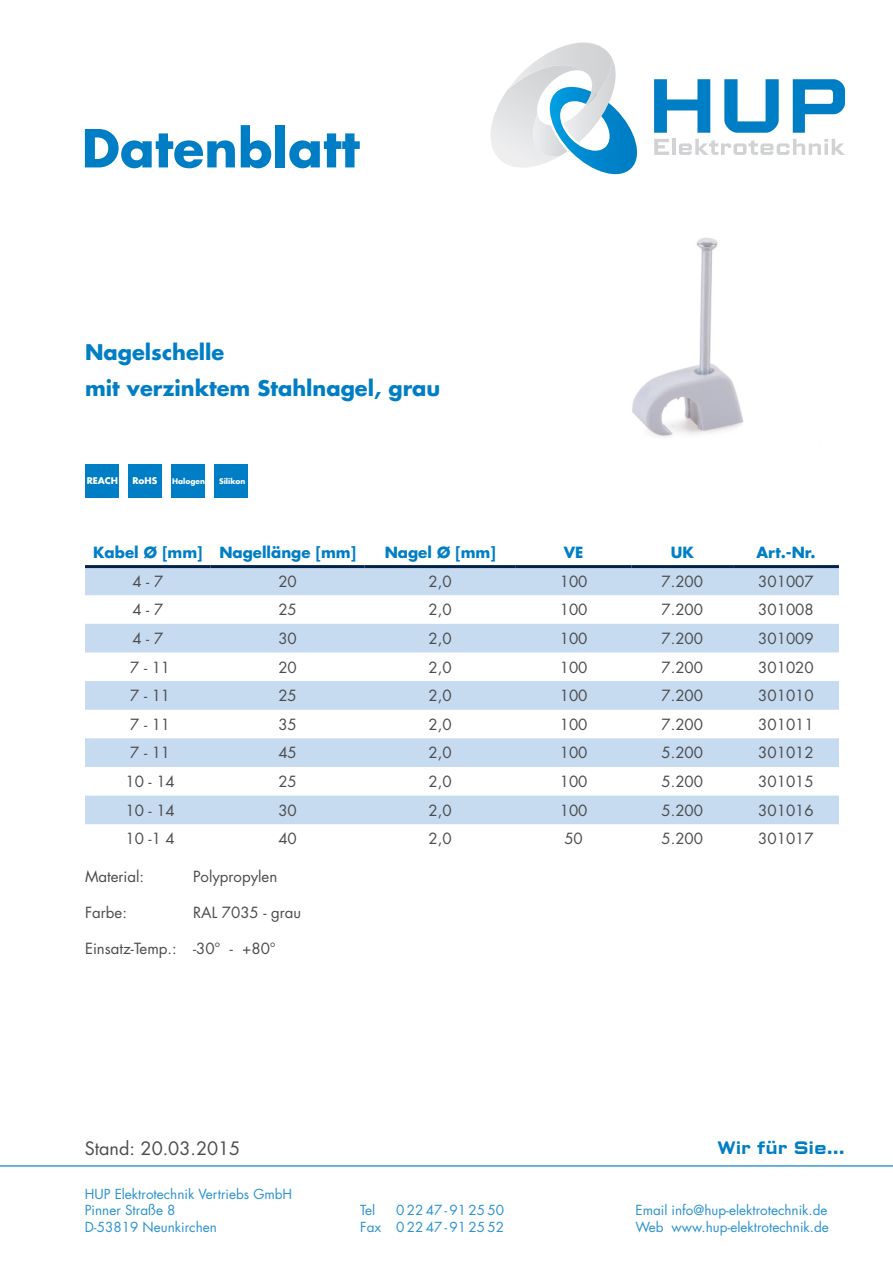
<style>
.page{position:relative;width:893px;height:1263px;background:#fff}
.page>*{position:absolute;margin:0;border:0;box-sizing:border-box;transform-origin:0 0}
.t1{font:700 51px "Futura";color:#007ec5}
.t2{font:700 21px/36px "Futura";color:#007ec5}
.t3{font:18px "Futura";color:#4b4c4d}
.t4{font:700 18px "Bank Gothic Pro";color:#007ec5}
.Tabelle_Körperzeile{font:15px "Futura";color:#4b4c4d}
.Fließtext{font:15px "Futura";color:#4b4c4d}
.Tabelle_Kopfzeile{font:700 15px "Futura";color:#007ec5}
.t5{font:13.5px/16.2px "Futura";color:#2a92d0}
.t6{font:700 9px "Futura";color:#fff}
.t7{font:700 7.5px "Futura";color:#fff}
</style>
<div class="page">
<svg style="left:85px;top:568px;width:754px;height:256px;fill:#c6daf0"></svg>
<hr style="left:85px;top:565px;width:126px;height:3px;background:#052349">
<hr style="left:211px;top:565px;width:154px;height:3px;background:#052349">
<hr style="left:365px;top:565px;width:151px;height:3px;background:#052349">
<hr style="left:516px;top:565px;width:115px;height:3px;background:#052349">
<hr style="left:631px;top:565px;width:102px;height:3px;background:#052349">
<hr style="left:733px;top:565px;width:106px;height:3px;background:#052349">
<div style="left:128px;top:464px;width:33px;height:33px;background:#007ec5"></div>
<div style="left:86px;top:464px;width:33px;height:33px;background:#007ec5"></div>
<div style="left:214px;top:464px;width:34px;height:33px;background:#007ec5"></div>
<div style="left:172px;top:464px;width:33px;height:33px;background:#007ec5"></div>
<img style="left:632px;top:237px;width:112px;height:200px">
<svg style="left:0;top:1165px;width:893px;height:2px;background:#68b2dc"></svg>
<svg style="left:654px;top:79px;width:56px;height:54px"></svg>
<svg style="left:724px;top:79px;width:55px;height:54px"></svg>
<svg style="left:793px;top:79px;width:52px;height:54px"></svg>
<svg style="left:654px;top:139px;width:15px;height:16px"></svg>
<hr style="left:672px;top:139px;width:3px;height:16px;background:#d1d2d4">
<svg style="left:679px;top:139px;width:166px;height:16px"></svg>
<svg style="left:491px;top:43px;width:146px;height:132px"></svg>
<h1 class="t1" style="left:82px;top:114px;width:280px">Datenblatt</h1>
<h1 class="t2" style="left:85px;top:334px;width:357px">Nagelschelle<br>mit verzinktem Stahlnagel, grau</h1>
<h2 class="t6" style="left:87px;top:475px;width:33px">REACH</h2>
<h2 class="t6" style="left:132px;top:475px;width:26px">RoHS</h2>
<h2 class="t7" style="left:172px;top:476px;width:34px">Halogen</h2>
<h2 class="t7" style="left:219px;top:476px;width:28px">Silikon</h2>
<p class="Tabelle_Kopfzeile" style="left:93px;top:542px;width:111px">Kabel Ø [mm]</p>
<p class="Tabelle_Kopfzeile" style="left:219px;top:542px;width:138px">Nagellänge [mm]</p>
<p class="Tabelle_Kopfzeile" style="left:385px;top:542px;width:113px">Nagel Ø [mm]</p>
<p class="Tabelle_Kopfzeile" style="left:564px;top:542px;width:21px">VE</p>
<p class="Tabelle_Kopfzeile" style="left:671px;top:542px;width:25px">UK</p>
<p class="Tabelle_Kopfzeile" style="left:756px;top:542px;width:60px">Art.-Nr.</p>
<p class="Tabelle_Körperzeile" style="left:132px;top:572px;width:32px">4 - 7</p>
<p class="Tabelle_Körperzeile" style="left:278px;top:572px;width:20px">20</p>
<p class="Tabelle_Körperzeile" style="left:429px;top:572px;width:25px">2,0</p>
<p class="Tabelle_Körperzeile" style="left:560px;top:572px;width:29px">100</p>
<p class="Tabelle_Körperzeile" style="left:661px;top:572px;width:43px">7.200</p>
<p class="Tabelle_Körperzeile" style="left:758px;top:572px;width:57px">301007</p>
<p class="Tabelle_Körperzeile" style="left:132px;top:600px;width:32px">4 - 7</p>
<p class="Tabelle_Körperzeile" style="left:278px;top:600px;width:20px">25</p>
<p class="Tabelle_Körperzeile" style="left:429px;top:600px;width:25px">2,0</p>
<p class="Tabelle_Körperzeile" style="left:560px;top:600px;width:29px">100</p>
<p class="Tabelle_Körperzeile" style="left:661px;top:600px;width:43px">7.200</p>
<p class="Tabelle_Körperzeile" style="left:758px;top:600px;width:57px">301008</p>
<p class="Tabelle_Körperzeile" style="left:132px;top:629px;width:32px">4 - 7</p>
<p class="Tabelle_Körperzeile" style="left:278px;top:629px;width:20px">30</p>
<p class="Tabelle_Körperzeile" style="left:429px;top:629px;width:25px">2,0</p>
<p class="Tabelle_Körperzeile" style="left:560px;top:629px;width:29px">100</p>
<p class="Tabelle_Körperzeile" style="left:661px;top:629px;width:43px">7.200</p>
<p class="Tabelle_Körperzeile" style="left:758px;top:629px;width:57px">301009</p>
<p class="Tabelle_Körperzeile" style="left:130px;top:657px;width:42px">7 - 11</p>
<p class="Tabelle_Körperzeile" style="left:278px;top:657px;width:20px">20</p>
<p class="Tabelle_Körperzeile" style="left:429px;top:657px;width:25px">2,0</p>
<p class="Tabelle_Körperzeile" style="left:560px;top:657px;width:29px">100</p>
<p class="Tabelle_Körperzeile" style="left:661px;top:657px;width:43px">7.200</p>
<p class="Tabelle_Körperzeile" style="left:758px;top:657px;width:57px">301020</p>
<p class="Tabelle_Körperzeile" style="left:130px;top:686px;width:42px">7 - 11</p>
<p class="Tabelle_Körperzeile" style="left:278px;top:686px;width:20px">25</p>
<p class="Tabelle_Körperzeile" style="left:429px;top:686px;width:25px">2,0</p>
<p class="Tabelle_Körperzeile" style="left:560px;top:686px;width:29px">100</p>
<p class="Tabelle_Körperzeile" style="left:661px;top:686px;width:43px">7.200</p>
<p class="Tabelle_Körperzeile" style="left:758px;top:686px;width:57px">301010</p>
<p class="Tabelle_Körperzeile" style="left:130px;top:715px;width:42px">7 - 11</p>
<p class="Tabelle_Körperzeile" style="left:278px;top:715px;width:20px">35</p>
<p class="Tabelle_Körperzeile" style="left:429px;top:715px;width:25px">2,0</p>
<p class="Tabelle_Körperzeile" style="left:560px;top:715px;width:29px">100</p>
<p class="Tabelle_Körperzeile" style="left:661px;top:715px;width:43px">7.200</p>
<p class="Tabelle_Körperzeile" style="left:758px;top:715px;width:57px">301011</p>
<p class="Tabelle_Körperzeile" style="left:130px;top:743px;width:42px">7 - 11</p>
<p class="Tabelle_Körperzeile" style="left:278px;top:743px;width:20px">45</p>
<p class="Tabelle_Körperzeile" style="left:429px;top:743px;width:25px">2,0</p>
<p class="Tabelle_Körperzeile" style="left:560px;top:743px;width:29px">100</p>
<p class="Tabelle_Körperzeile" style="left:661px;top:743px;width:43px">5.200</p>
<p class="Tabelle_Körperzeile" style="left:758px;top:743px;width:57px">301012</p>
<p class="Tabelle_Körperzeile" style="left:126px;top:772px;width:51px">10 - 14</p>
<p class="Tabelle_Körperzeile" style="left:278px;top:772px;width:20px">25</p>
<p class="Tabelle_Körperzeile" style="left:429px;top:772px;width:25px">2,0</p>
<p class="Tabelle_Körperzeile" style="left:560px;top:772px;width:29px">100</p>
<p class="Tabelle_Körperzeile" style="left:661px;top:772px;width:43px">5.200</p>
<p class="Tabelle_Körperzeile" style="left:758px;top:772px;width:57px">301015</p>
<p class="Tabelle_Körperzeile" style="left:126px;top:801px;width:51px">10 - 14</p>
<p class="Tabelle_Körperzeile" style="left:278px;top:801px;width:20px">30</p>
<p class="Tabelle_Körperzeile" style="left:429px;top:801px;width:25px">2,0</p>
<p class="Tabelle_Körperzeile" style="left:560px;top:801px;width:29px">100</p>
<p class="Tabelle_Körperzeile" style="left:661px;top:801px;width:43px">5.200</p>
<p class="Tabelle_Körperzeile" style="left:758px;top:801px;width:57px">301016</p>
<p class="Tabelle_Körperzeile" style="left:126px;top:829px;width:51px">10 -1 4</p>
<p class="Tabelle_Körperzeile" style="left:278px;top:829px;width:20px">40</p>
<p class="Tabelle_Körperzeile" style="left:429px;top:829px;width:25px">2,0</p>
<p class="Tabelle_Körperzeile" style="left:564px;top:829px;width:20px">50</p>
<p class="Tabelle_Körperzeile" style="left:661px;top:829px;width:43px">5.200</p>
<p class="Tabelle_Körperzeile" style="left:758px;top:829px;width:57px">301017</p>
<p class="Fließtext" style="left:85px;top:867px;width:61px">Material:</p>
<p class="Fließtext" style="left:193px;top:867px;width:86px">Polypropylen</p>
<p class="Fließtext" style="left:85px;top:903px;width:43px">Farbe:</p>
<p class="Fließtext" style="left:193px;top:903px;width:110px">RAL 7035 - grau</p>
<p class="Fließtext" style="left:85px;top:939px;width:192px">Einsatz-Temp.: -30° - +80°</p>
<p class="t3" style="left:85px;top:1136px;width:157px">Stand: 20.03.2015</p>
<p class="t5" style="left:85px;top:1186px;width:209px">HUP Elektrotechnik Vertriebs GmbH<br>Pinner Straße 8<br>D-53819 Neunkirchen</p>
<p class="t4" style="left:717px;top:1137px;width:129px">Wir für Sie...</p>
<p class="t5" style="left:360px;top:1202px;width:145px;text-align:right">02247-912550<br>Fax 02247-912552</p>
<p class="t5" style="left:636px;top:1202px;width:195px">Email info@hup-elektrotechnik.de<br>Web www.hup-elektrotechnik.de</p>
<p class="t5" style="left:360px;top:1202px;width:17px">Tel</p>
</div>
